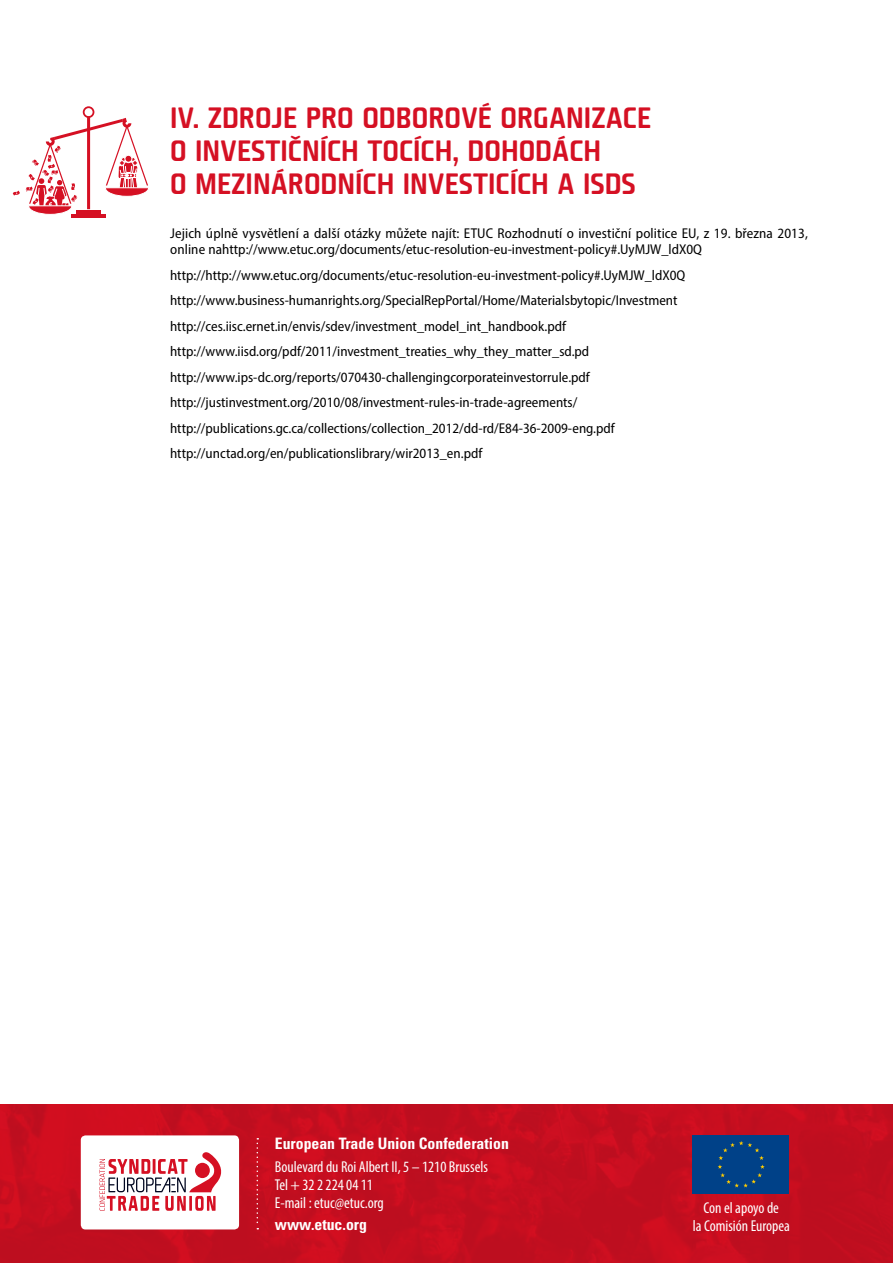
<style>
.page{position:relative;width:893px;height:1263px;background:#fff}
.page>*{position:absolute;margin:0;border:0;box-sizing:border-box;transform-origin:0 0}
.t1{font:28.5px/33px "Fishmonger MS";color:#d51023}
.t2{font:condensed 15.75px/18px "Myriad Pro";color:#fff}
.t3{font:700 condensed 15.75px "Univers LT Std";color:#fff}
.t4{font:semi-condensed 14.25px/25.5px "Myriad Pro";color:#000}
</style>
<div class="page">
<div style="left:0;top:1104px;width:893px;height:159px;background:linear-gradient(to right,#c70e1f,#c20e1f)"></div>
<div style="left:81px;top:1135px;width:158px;height:94px;background:#fff;border-radius:5px"></div>
<svg style="left:100px;top:1152px;width:122px;height:59px"></svg>
<svg style="left:257px;top:1138px;width:1px;height:91px"></svg>
<div style="left:692px;top:1135px;width:97px;height:58px;background:#004188"></div>
<svg style="left:13px;top:191px;width:7px;height:5px"></svg>
<hr style="left:71px;top:214px;width:35px;height:3px;background:#d51023">
<svg style="left:26px;top:106px;width:123px;height:109px"></svg>
<h1 class="t1" style="left:170px;top:99px;width:483px">IV. ZDROJE PRO ODBOROVÉ ORGANIZACE<br>O INVESTIČNÍCH TOCÍCH, DOHODÁCH<br>O MEZINÁRODNÍCH INVESTICÍCH A ISDS</h1>
<p class="t4" style="left:170px;top:224px;width:639px;line-height:17px">Jejich úplně vysvětlení a další otázky můžete najít: ETUC Rozhodnutí o investiční politice EU, z 19. března 2013, online nahttp://www.etuc.org/documents/etuc-resolution-eu-investment-policy#.UyMJW_ldX0Q</p>
<p class="t4" style="left:170px;top:262px;width:517px">http://http://www.etuc.org/documents/etuc-resolution-eu-investment-policy#.UyMJW_ldX0Q http://www.business-humanrights.org/SpecialRepPortal/Home/Materialsbytopic/Investment http://ces.iisc.ernet.in/envis/sdev/investment_model_int_handbook.pdf http://www.iisd.org/pdf/2011/investment_treaties_why_they_matter_sd.pd http://www.ips-dc.org/reports/070430-challengingcorporateinvestorrule.pdf http://justinvestment.org/2010/08/investment-rules-in-trade-agreements/ http://publications.gc.ca/collections/collection_2012/dd-rd/E84-36-2009-eng.pdf http://unctad.org/en/publicationslibrary/wir2013_en.pdf</p>
<p class="t3" style="left:275px;top:1134px;width:236px">European Trade Union Confederation</p>
<p class="t2" style="left:275px;top:1157px;width:215px">Boulevard du Roi Albert II, 5 – 1210 Brussels<br>Tel + 32 2 224 04 11<br>E-mail : etuc@etuc.org</p>
<p class="t3" style="left:275px;top:1215px;width:94px">www.etuc.org</p>
<p class="t2" style="left:693px;top:1198px;width:98px;text-align:center">Con el apoyo de<br>la Comisión Europea</p>
</div>
